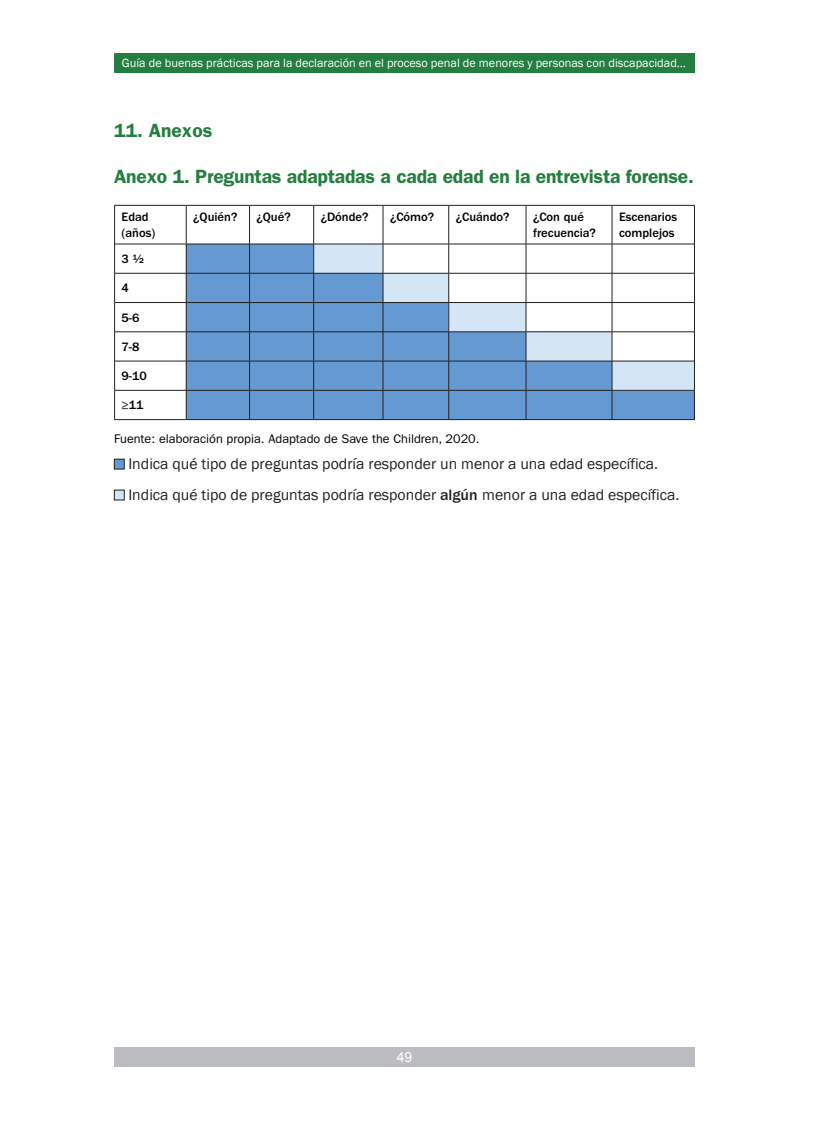
<style>
.page{position:relative;width:819px;height:1141px;background:#fff}
.page>*{position:absolute;margin:0;border:0;box-sizing:border-box;transform-origin:0 0}
.t1{font:600 19.25px "ITC Franklin Gothic Std";letter-spacing:-.01em;color:#247e3f}
.t2{font:15.75px/31px "Franklin Gothic";color:#231f20}
.t3{font:14px "Arial";color:#fff}
.t4{font:500 12.6px/15px "ITC Franklin Gothic Std";color:#000001}
.t5{font:12.6px "ITC Franklin Gothic Std";color:#000001}
.t6{font:12.25px "Franklin Gothic";color:#fff}
.s1{font-family:"ITC Franklin Gothic Std";font-weight:500}
</style>
<div class="page">
<div style="left:114px;top:53px;width:580px;height:20px;background:#247e3f"></div>
<div style="left:114px;top:490px;width:10px;height:10px;background:#d4e5f5"></div>
<div style="left:114px;top:459px;width:10px;height:10px;background:#6599d1"></div>
<div style="left:186px;top:244px;width:63px;height:29px;background:#6599d1"></div>
<div style="left:249px;top:244px;width:64px;height:29px;background:#6599d1"></div>
<div style="left:186px;top:273px;width:63px;height:30px;background:#6599d1"></div>
<div style="left:249px;top:273px;width:64px;height:30px;background:#6599d1"></div>
<div style="left:186px;top:303px;width:63px;height:29px;background:#6599d1"></div>
<div style="left:249px;top:303px;width:64px;height:29px;background:#6599d1"></div>
<div style="left:186px;top:332px;width:63px;height:29px;background:#6599d1"></div>
<div style="left:249px;top:332px;width:64px;height:29px;background:#6599d1"></div>
<div style="left:186px;top:361px;width:63px;height:29px;background:#6599d1"></div>
<div style="left:249px;top:361px;width:64px;height:29px;background:#6599d1"></div>
<div style="left:186px;top:390px;width:63px;height:30px;background:#6599d1"></div>
<div style="left:249px;top:390px;width:64px;height:30px;background:#6599d1"></div>
<div style="left:313px;top:244px;width:70px;height:29px;background:#d4e5f5"></div>
<div style="left:313px;top:273px;width:70px;height:30px;background:#6599d1"></div>
<div style="left:313px;top:303px;width:70px;height:29px;background:#6599d1"></div>
<div style="left:383px;top:303px;width:65px;height:29px;background:#6599d1"></div>
<div style="left:313px;top:332px;width:70px;height:29px;background:#6599d1"></div>
<div style="left:383px;top:332px;width:65px;height:29px;background:#6599d1"></div>
<div style="left:448px;top:332px;width:78px;height:29px;background:#6599d1"></div>
<div style="left:313px;top:361px;width:70px;height:29px;background:#6599d1"></div>
<div style="left:383px;top:361px;width:65px;height:29px;background:#6599d1"></div>
<div style="left:448px;top:361px;width:78px;height:29px;background:#6599d1"></div>
<div style="left:526px;top:361px;width:86px;height:29px;background:#6599d1"></div>
<div style="left:313px;top:390px;width:70px;height:30px;background:#6599d1"></div>
<div style="left:383px;top:390px;width:65px;height:30px;background:#6599d1"></div>
<div style="left:448px;top:390px;width:78px;height:30px;background:#6599d1"></div>
<div style="left:526px;top:390px;width:86px;height:30px;background:#6599d1"></div>
<div style="left:612px;top:390px;width:82px;height:30px;background:#6599d1"></div>
<div style="left:383px;top:273px;width:65px;height:30px;background:#d4e5f5"></div>
<div style="left:448px;top:303px;width:78px;height:29px;background:#d4e5f5"></div>
<div style="left:526px;top:332px;width:86px;height:29px;background:#d4e5f5"></div>
<div style="left:612px;top:361px;width:82px;height:29px;background:#d4e5f5"></div>
<hr style="left:186px;top:206px;width:1px;height:38px;background:#231f20">
<hr style="left:249px;top:206px;width:1px;height:38px;background:#231f20">
<hr style="left:313px;top:206px;width:1px;height:38px;background:#231f20">
<hr style="left:382px;top:206px;width:1px;height:38px;background:#231f20">
<hr style="left:448px;top:206px;width:1px;height:38px;background:#231f20">
<hr style="left:525px;top:206px;width:1px;height:38px;background:#231f20">
<hr style="left:611px;top:206px;width:1px;height:38px;background:#231f20">
<hr style="left:115px;top:273px;width:71px;height:1px;background:#231f20">
<hr style="left:186px;top:273px;width:63px;height:1px;background:#231f20">
<hr style="left:249px;top:273px;width:64px;height:1px;background:#231f20">
<hr style="left:313px;top:273px;width:70px;height:1px;background:#231f20">
<hr style="left:383px;top:273px;width:65px;height:1px;background:#231f20">
<hr style="left:448px;top:273px;width:78px;height:1px;background:#231f20">
<hr style="left:526px;top:273px;width:86px;height:1px;background:#231f20">
<hr style="left:612px;top:273px;width:82px;height:1px;background:#231f20">
<hr style="left:115px;top:302px;width:71px;height:1px;background:#231f20">
<hr style="left:186px;top:302px;width:63px;height:1px;background:#231f20">
<hr style="left:249px;top:302px;width:64px;height:1px;background:#231f20">
<hr style="left:313px;top:302px;width:70px;height:1px;background:#231f20">
<hr style="left:383px;top:302px;width:65px;height:1px;background:#231f20">
<hr style="left:448px;top:302px;width:78px;height:1px;background:#231f20">
<hr style="left:526px;top:302px;width:86px;height:1px;background:#231f20">
<hr style="left:612px;top:302px;width:82px;height:1px;background:#231f20">
<hr style="left:115px;top:331px;width:71px;height:1px;background:#231f20">
<hr style="left:186px;top:331px;width:63px;height:1px;background:#231f20">
<hr style="left:249px;top:331px;width:64px;height:1px;background:#231f20">
<hr style="left:313px;top:331px;width:70px;height:1px;background:#231f20">
<hr style="left:383px;top:331px;width:65px;height:1px;background:#231f20">
<hr style="left:448px;top:331px;width:78px;height:1px;background:#231f20">
<hr style="left:526px;top:331px;width:86px;height:1px;background:#231f20">
<hr style="left:612px;top:331px;width:82px;height:1px;background:#231f20">
<hr style="left:115px;top:361px;width:71px;height:1px;background:#231f20">
<hr style="left:186px;top:361px;width:63px;height:1px;background:#231f20">
<hr style="left:249px;top:361px;width:64px;height:1px;background:#231f20">
<hr style="left:313px;top:361px;width:70px;height:1px;background:#231f20">
<hr style="left:383px;top:361px;width:65px;height:1px;background:#231f20">
<hr style="left:448px;top:361px;width:78px;height:1px;background:#231f20">
<hr style="left:526px;top:361px;width:86px;height:1px;background:#231f20">
<hr style="left:612px;top:361px;width:82px;height:1px;background:#231f20">
<hr style="left:115px;top:390px;width:71px;height:1px;background:#231f20">
<hr style="left:186px;top:390px;width:63px;height:1px;background:#231f20">
<svg style="left:186px;top:245px;width:1px;height:174px"></svg>
<hr style="left:249px;top:390px;width:64px;height:1px;background:#231f20">
<svg style="left:249px;top:245px;width:1px;height:174px"></svg>
<hr style="left:313px;top:390px;width:70px;height:1px;background:#231f20">
<svg style="left:313px;top:245px;width:1px;height:174px"></svg>
<hr style="left:383px;top:390px;width:65px;height:1px;background:#231f20">
<svg style="left:382px;top:245px;width:1px;height:174px"></svg>
<hr style="left:448px;top:390px;width:78px;height:1px;background:#231f20">
<svg style="left:448px;top:245px;width:1px;height:174px"></svg>
<hr style="left:526px;top:390px;width:86px;height:1px;background:#231f20">
<svg style="left:525px;top:245px;width:1px;height:174px"></svg>
<hr style="left:612px;top:390px;width:82px;height:1px;background:#231f20">
<svg style="left:611px;top:245px;width:1px;height:174px"></svg>
<svg style="left:114px;top:244px;width:1px;height:29px"></svg>
<svg style="left:694px;top:244px;width:1px;height:29px"></svg>
<hr style="left:114px;top:273px;width:1px;height:30px;background:#231f20">
<hr style="left:694px;top:273px;width:1px;height:30px;background:#231f20">
<svg style="left:114px;top:303px;width:1px;height:116px"></svg>
<svg style="left:694px;top:303px;width:1px;height:116px"></svg>
<hr style="left:114px;top:419px;width:72px;height:1px;background:#231f20">
<hr style="left:186px;top:419px;width:63px;height:1px;background:#231f20">
<hr style="left:249px;top:419px;width:64px;height:1px;background:#231f20">
<hr style="left:313px;top:419px;width:70px;height:1px;background:#231f20">
<hr style="left:383px;top:419px;width:65px;height:1px;background:#231f20">
<hr style="left:448px;top:419px;width:78px;height:1px;background:#231f20">
<hr style="left:526px;top:419px;width:86px;height:1px;background:#231f20">
<hr style="left:612px;top:419px;width:82px;height:1px;background:#231f20">
<hr style="left:114px;top:205px;width:72px;height:1px;background:#231f20">
<hr style="left:114px;top:206px;width:1px;height:38px;background:#231f20">
<hr style="left:186px;top:205px;width:63px;height:1px;background:#231f20">
<hr style="left:249px;top:205px;width:64px;height:1px;background:#231f20">
<hr style="left:313px;top:205px;width:70px;height:1px;background:#231f20">
<hr style="left:383px;top:205px;width:65px;height:1px;background:#231f20">
<hr style="left:448px;top:205px;width:78px;height:1px;background:#231f20">
<hr style="left:526px;top:205px;width:86px;height:1px;background:#231f20">
<hr style="left:612px;top:205px;width:82px;height:1px;background:#231f20">
<hr style="left:694px;top:206px;width:1px;height:38px;background:#231f20">
<hr style="left:115px;top:244px;width:71px;height:1px;background:#231f20">
<hr style="left:186px;top:244px;width:63px;height:1px;background:#231f20">
<hr style="left:249px;top:244px;width:64px;height:1px;background:#231f20">
<hr style="left:313px;top:244px;width:70px;height:1px;background:#231f20">
<hr style="left:383px;top:244px;width:65px;height:1px;background:#231f20">
<hr style="left:448px;top:244px;width:78px;height:1px;background:#231f20">
<hr style="left:526px;top:244px;width:86px;height:1px;background:#231f20">
<hr style="left:612px;top:244px;width:82px;height:1px;background:#231f20">
<div style="left:114px;top:459px;width:10px;height:10px;border:1px solid #231f20"></div>
<div style="left:114px;top:490px;width:10px;height:10px;border:1px solid #231f20"></div>
<div style="left:114px;top:1047px;width:580px;height:20px;background:#bcbdc0"></div>
<p class="t6" style="left:122px;top:56px;width:565px">Guía de buenas prácticas para la declaración en el proceso penal de menores y personas con discapacidad…</p>
<p class="t1" style="left:114px;top:119px;width:100px">11. Anexos</p>
<p class="t1" style="left:114px;top:165px;width:581px">Anexo 1. Preguntas adaptadas a cada edad en la entrevista forense.</p>
<p class="t4" style="left:122px;top:210px;width:35px">Edad (años)</p>
<p class="t4" style="left:193px;top:210px;width:46px">¿Quién?</p>
<p class="t4" style="left:256px;top:210px;width:36px">¿Qué?</p>
<p class="t4" style="left:320px;top:210px;width:49px">¿Dónde?</p>
<p class="t4" style="left:390px;top:210px;width:46px">¿Cómo?</p>
<p class="t4" style="left:455px;top:210px;width:55px">¿Cuándo?</p>
<p class="t4" style="left:533px;top:210px;width:64px">¿Con qué frecuencia?</p>
<p class="t4" style="left:619px;top:210px;width:60px">Escenarios complejos</p>
<p class="t4" style="left:122px;top:251px;width:24px">3 ½</p>
<p class="t4" style="left:122px;top:281px;width:9px">4</p>
<p class="t4" style="left:122px;top:310px;width:19px">5-6</p>
<p class="t4" style="left:122px;top:339px;width:19px">7-8</p>
<p class="t4" style="left:122px;top:368px;width:27px">9-10</p>
<p class="t4" style="left:122px;top:398px;width:24px">≥11</p>
<p class="t5" style="left:114px;top:432px;width:367px">Fuente: elaboración propia. Adaptado de Save the Children, 2020.</p>
<p class="t2" style="left:128px;top:449px;width:552px">Indica qué tipo de preguntas podría responder un menor a una edad específica.<br>Indica qué tipo de preguntas podría responder <span class="s1">algún</span> menor a una edad específica.</p>
<p class="t3" style="left:397px;top:1048px;width:17px">49</p>
</div>
